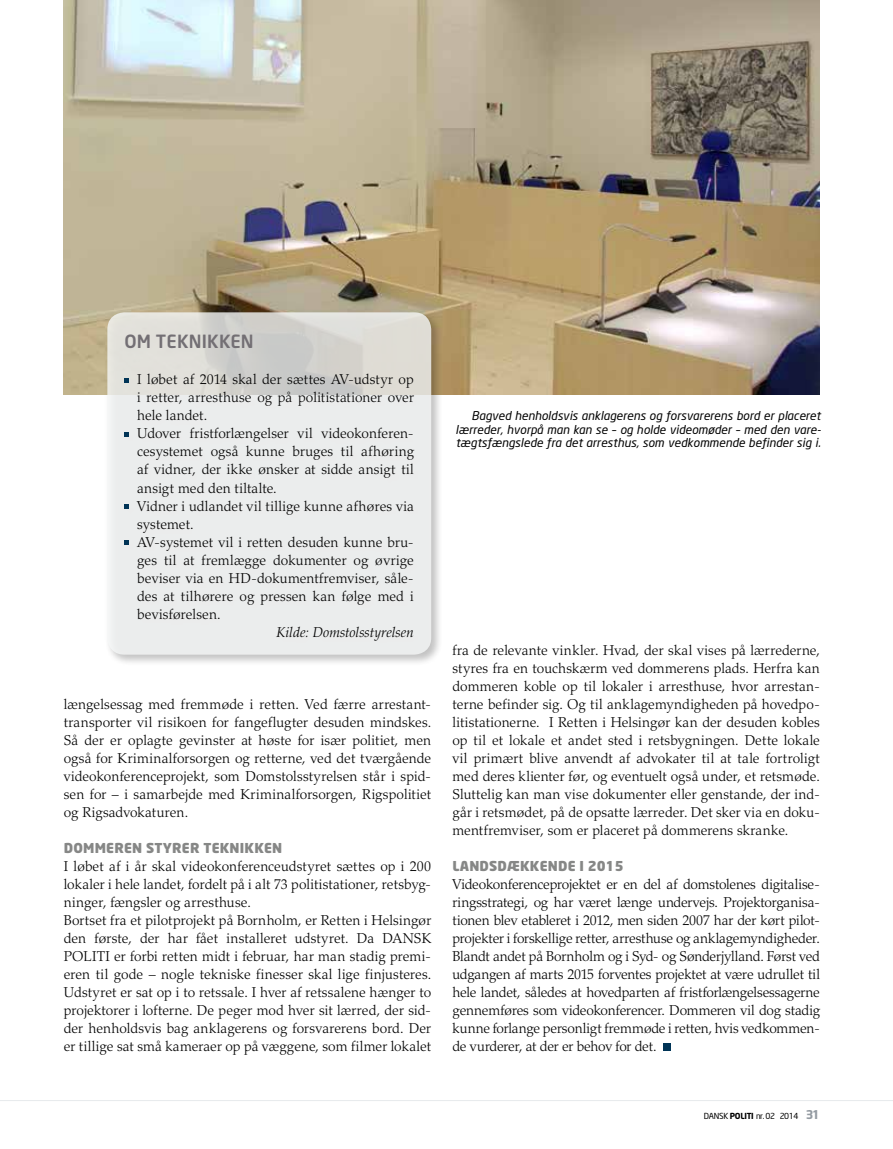
<style>
.page{position:relative;width:893px;height:1149px;background:#fff}
.page>*{position:absolute;margin:0;border:0;box-sizing:border-box;transform-origin:0 0}
.t1{font:500 18px "Neo Sans";letter-spacing:.01em;color:#736f74}
.t2{font:300 14.25px/18px "Palatino LT Std";letter-spacing:.005em;color:#000;text-align:justify}
.t3{font:italic 300 14.25px "Palatino LT Std";letter-spacing:.01em;color:#000}
.t4{font:900 13.5px "Neo Sans";letter-spacing:.015em;color:#868786}
.t5{font:italic 12px/13.5px "Neo Sans";color:#000;text-align:justify}
.t6{font:8.25px "Neo Sans";letter-spacing:-.05em;color:#000}
.s1{font-weight:700}
.s2{font-weight:700;font-size:12px;color:#949ba2}
</style>
<div class="page">
<img style="left:64px;top:0;width:756px;height:394px">
<div style="left:664px;top:1043px;width:7px;height:7px;background:#003456"></div>
<div style="left:104px;top:309px;width:339px;height:357px;background:#000;opacity:.3"></div>
<svg style="left:107px;top:312px;width:324px;height:342px;background:#e6e7e6"></svg>
<svg style="left:124px;top:378px;width:5px;height:4px"></svg>
<svg style="left:124px;top:432px;width:5px;height:4px"></svg>
<svg style="left:124px;top:504px;width:5px;height:4px"></svg>
<svg style="left:124px;top:540px;width:5px;height:4px"></svg>
<hr style="left:0;top:1099px;width:893px;height:1px;background:#e7eaec">
<p class="t1" style="left:124px;top:330px;width:131px">OM TEKNIKKEN</p>
<p class="t2" style="left:137px;top:371px;width:278px;text-align:left">I løbet af 2014 skal der sættes AV-udstyr op i retter, arresthuse og på politistationer over hele landet.<br>Udover fristforlængelser vil videokonferen&shy;cesystemet også kunne bruges til afhøring af vidner, der ikke ønsker at sidde ansigt til ansigt med den tiltalte.<br>Vidner i udlandet vil tillige kunne afhøres via systemet.<br>AV-systemet vil i retten desuden kunne bru&shy;ges til at fremlægge dokumenter og øvrige beviser via en HD-dokumentfremviser, såle&shy;des at tilhørere og pressen kan følge med i bevisførelsen.</p>
<p class="t3" style="left:277px;top:623px;width:139px">Kilde: Domstolsstyrelsen</p>
<p class="t2" style="left:64px;top:694px;width:369px">længelsessag med fremmøde i retten. Ved færre arrestant&shy;transporter vil risikoen for fangeflugter desuden mindskes.<br>Så der er oplagte gevinster at høste for især politiet, men også for Kriminalforsorgen og retterne, ved det tværgående videokonferenceprojekt, som Domstolsstyrelsen står i spid&shy;sen for – i samarbejde med Kriminalforsorgen, Rigspolitiet og Rigsadvokaturen.</p>
<p class="t4" style="left:64px;top:838px;width:220px">DOMM EREN STYRER TEKNIKKEN</p>
<p class="t2" style="left:64px;top:856px;width:369px;text-align:left">I løbet af i år skal videokonferenceudstyret sættes op i 200 lokaler i hele landet, fordelt på i alt 73 politistationer, retsbyg&shy;ninger, fængsler og arresthuse.<br>Bortset fra et pilotprojekt på Bornholm, er Retten i Helsingør den første, der har fået installeret udstyret. Da DANSK POLITI er forbi retten midt i februar, har man stadig premi&shy;eren til gode – nogle tekniske finesser skal lige finjusteres.<br>Udstyret er sat op i to retssale. I hver af retssalene hænger to projektorer i lofterne. De peger mod hver sit lærred, der sid&shy;der henholdsvis bag anklagerens og forsvarerens bord. Der er tillige sat små kameraer op på væggene, som filmer lokalet</p>
<p class="t5" style="left:456px;top:409px;width:367px;text-indent:16px">Bagved henholdsvis anklagerens og forsvarerens bord er placeret lærreder, hvorpå man kan se – og holde videomøder – med den vare&shy;tægtsfængslede fra det arresthus, som vedkommende befinder sig i.</p>
<p class="t2" style="left:452px;top:641px;width:369px">fra de relevante vinkler. Hvad, der skal vises på lærrederne, styres fra en touchskærm ved dommerens plads. Herfra kan dommeren koble op til lokaler i arresthuse, hvor arrestan&shy;terne befinder sig. Og til anklagemyndigheden på hovedpo&shy;litistationerne. I Retten i Helsingør kan der desuden kobles op til et lokale et andet sted i retsbygningen. Dette lokale vil primært blive anvendt af advokater til at tale fortroligt med deres klienter før, og eventuelt også under, et retsmøde.<br>Sluttelig kan man vise dokumenter eller genstande, der ind&shy;går i retsmødet, på de opsatte lærreder. Det sker via en doku&shy;mentfremviser, som er placeret på dommerens skranke.</p>
<p class="t4" style="left:453px;top:856px;width:173px">LANDSDÆKKENDE I 2015</p>
<p class="t2" style="left:452px;top:874px;width:369px">Videokonferenceprojektet er en del af domstolenes digitalise&shy;ringsstrategi, og har været længe undervejs. Projektorganisa&shy;tionen blev etableret i 2012, men siden 2007 har der kørt pilot&shy;projekter i forskellige retter, arresthuse og anklagemyndigheder.<br>Blandt andet på Bornholm og i Syd- og Sønderjylland. Først ved udgangen af marts 2015 forventes projektet at være udrullet til hele landet, således at hovedparten af fristforlængelsessagerne gennemføres som videokonferencer. Dommeren vil dog stadig kunne forlange personligt fremmøde i retten, hvis vedkommen&shy;de vurderer, at der er behov for det.</p>
<p class="t6" style="left:704px;top:1110px;width:117px">DANSK <span class="s1">Politi</span> NR. 02 2014 <span class="s2">31</span></p>
</div>
